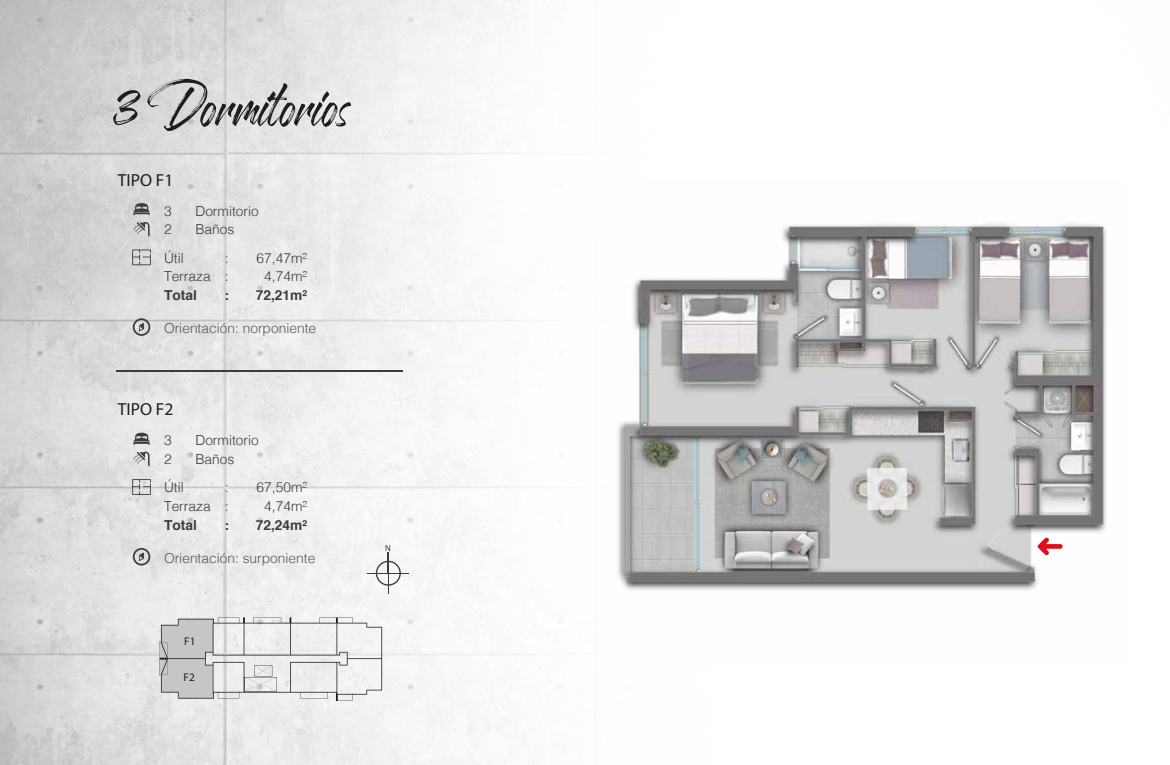
<style>
.page{position:relative;width:1170px;height:765px;background:#fff}
.page>*{position:absolute;margin:0;border:0;box-sizing:border-box;transform-origin:0 0}
.t1{font:100px "Fudelines Demo";color:#1d1d1b}
.t2{font:17.5px "Myriad Pro";color:#1d1d1b}
.t3{font:300 13.75px "Helvetica";color:#3c3c3b}
.t4{font:300 13.75px "Helvetica";color:#575756}
.t5{font:700 13.75px "Helvetica";color:#3c3c3b}
.t6{font:11.25px "Myriad Pro";color:#1d1d1b}
</style>
<div class="page">
<img style="left:0;top:0;width:563px;height:765px">
<img style="left:617px;top:220px;width:490px;height:371px">
<svg style="left:159px;top:617px;width:223px;height:84px"></svg>
<svg style="left:376px;top:561px;width:25px;height:25px"></svg>
<hr style="left:367px;top:573px;width:42px;height:1px;background:#3c3c3b">
<hr style="left:387px;top:552px;width:2px;height:21px;background:#3c3c3b">
<hr style="left:388px;top:552px;width:1px;height:42px;background:#3c3c3b">
<svg style="left:385px;top:545px;width:5px;height:6px"></svg>
<svg style="left:133px;top:222px;width:17px;height:14px"></svg>
<svg style="left:132px;top:250px;width:19px;height:15px"></svg>
<svg style="left:133px;top:318px;width:17px;height:18px"></svg>
<svg style="left:133px;top:203px;width:17px;height:12px"></svg>
<svg style="left:133px;top:451px;width:17px;height:15px"></svg>
<svg style="left:132px;top:479px;width:19px;height:16px"></svg>
<svg style="left:133px;top:548px;width:17px;height:18px"></svg>
<svg style="left:133px;top:433px;width:17px;height:12px"></svg>
<hr style="left:116px;top:370px;width:286px;height:2px;background:#3c3c3b">
<svg style="left:1037px;top:537px;width:25px;height:18px"></svg>
<h1 class="t1" style="left:115px;top:32px;width:234px">3 Dormitorios</h1>
<p class="t2" style="left:118px;top:169px;width:57px">TIPO F1</p>
<p class="t3" style="left:164px;top:199px;width:9px">3</p>
<p class="t3" style="left:195px;top:199px;width:65px">Dormitorio</p>
<p class="t3" style="left:164px;top:218px;width:9px">2</p>
<p class="t3" style="left:195px;top:218px;width:40px">Baños</p>
<p class="t3" style="left:164px;top:246px;width:21px">Útil</p>
<p class="t3" style="left:225px;top:246px;width:5px">:</p>
<p class="t3" style="left:256px;top:246px;width:52px">67,47m²</p>
<p class="t3" style="left:164px;top:265px;width:66px">Terraza :</p>
<p class="t3" style="left:264px;top:265px;width:44px">4,74m²</p>
<p class="t5" style="left:164px;top:284px;width:34px">Total</p>
<p class="t5" style="left:224px;top:284px;width:6px">:</p>
<p class="t5" style="left:256px;top:284px;width:53px">72,21m²</p>
<p class="t4" style="left:164px;top:317px;width:154px">Orientación: norponiente</p>
<p class="t2" style="left:118px;top:399px;width:57px">TIPO F2</p>
<p class="t3" style="left:164px;top:429px;width:9px">3</p>
<p class="t3" style="left:195px;top:429px;width:65px">Dormitorio</p>
<p class="t3" style="left:164px;top:447px;width:9px">2</p>
<p class="t3" style="left:195px;top:447px;width:40px">Baños</p>
<p class="t3" style="left:164px;top:476px;width:21px">Útil</p>
<p class="t3" style="left:225px;top:476px;width:5px">:</p>
<p class="t3" style="left:256px;top:476px;width:52px">67,50m²</p>
<p class="t3" style="left:164px;top:494px;width:66px">Terraza :</p>
<p class="t3" style="left:264px;top:494px;width:44px">4,74m²</p>
<p class="t5" style="left:164px;top:514px;width:34px">Total</p>
<p class="t5" style="left:224px;top:514px;width:6px">:</p>
<p class="t5" style="left:256px;top:514px;width:53px">72,24m²</p>
<p class="t4" style="left:164px;top:546px;width:153px">Orientación: surponiente</p>
<p class="t6" style="left:184px;top:635px;width:13px">F1</p>
<p class="t6" style="left:183px;top:670px;width:13px">F2</p>
</div>
